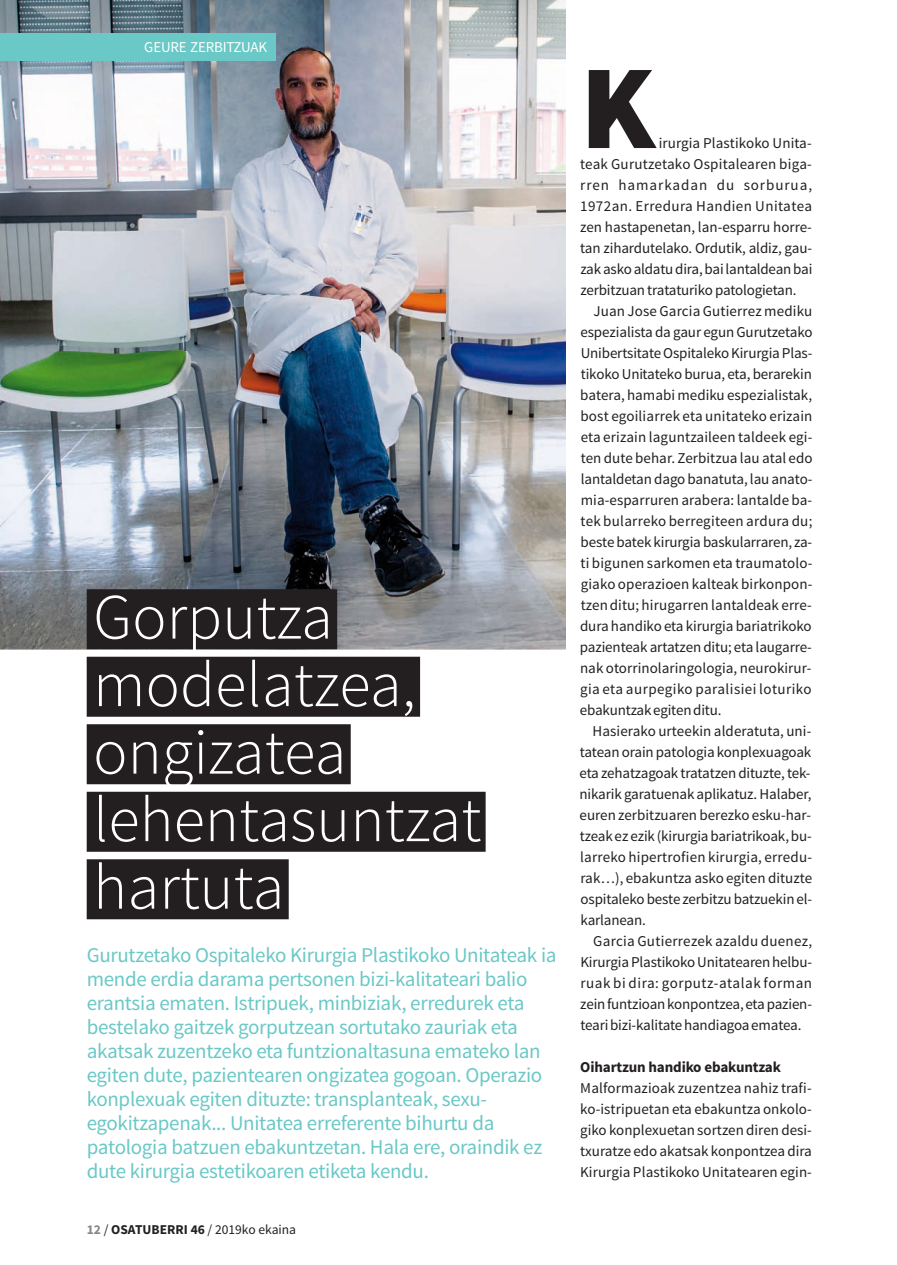
<style>
.page{position:relative;width:897px;height:1265px;background:#fff}
.page>*{position:absolute;margin:0;border:0;box-sizing:border-box;transform-origin:0 0}
.t1{font:900 120px "Source Sans Pro";color:#231f20}
.t2{font:300 64.5px/67.5px "Source Sans Pro";color:#fff}
.t3{font:21px/24px "Source Sans Pro";letter-spacing:-.015em;color:#6ac8c7}
.t4{font:15px/21px "Source Sans Pro";letter-spacing:-.01em;color:#231f20;text-align:justify}
.t5{font:700 15px "Source Sans Pro";letter-spacing:-.01em;color:#231f20}
.t6{font:15px "Source Sans Pro";letter-spacing:-.015em;color:#fff}
.t7{font:13.5px "Source Sans Pro";color:#231f20}
.s1{font-weight:700;color:#87888a}
.s2{font-weight:700}
</style>
<div class="page">
<img style="left:0;top:0;width:565px;height:649px">
<div style="left:0;top:33px;width:275px;height:28px;background:#6ac8c7"></div>
<div style="left:87px;top:589px;width:250px;height:60px;background:#231f20"></div>
<div style="left:87px;top:657px;width:333px;height:60px;background:#231f20"></div>
<div style="left:87px;top:724px;width:264px;height:60px;background:#231f20"></div>
<div style="left:87px;top:792px;width:398px;height:60px;background:#231f20"></div>
<div style="left:87px;top:859px;width:202px;height:60px;background:#231f20"></div>
<p class="t6" style="left:144px;top:38px;width:124px">GEURE ZERBITZUAK</p>
<h2 class="t2" style="left:93px;top:584px;width:390px">Gorputza modelatzea, ongizatea lehentasuntzat hartuta</h2>
<p class="t3" style="left:87px;top:943px;width:471px">Gurutzetako Ospitaleko Kirurgia Plastikoko Unitateak ia mende erdia darama pertsonen bizi-kalitateari balio erantsia ematen. Istripuek, minbiziak, erredurek eta bestelako gaitzek gorputzean sortutako zauriak eta akatsak zuzentzeko eta funtzionaltasuna emateko lan egiten dute, pazientearen ongizatea gogoan. Operazio konplexuak egiten dituzte: transplanteak, sexu&shy;egokitzapenak... Unitatea erreferente bihurtu da patologia batzuen ebakuntzetan. Hala ere, oraindik ez dute kirurgia estetikoaren etiketa kendu.</p>
<p class="t7" style="left:87px;top:1221px;width:211px"><span class="s1">12</span> / <span class="s2">OSATUBERRI 46</span> / 2019ko ekaina</p>
<h1 class="t1" style="left:580px;top:30px;width:77px">K</h1>
<p class="t4" style="left:580px;top:133px;width:234px;text-indent:79px">irurgia Plastikoko Unita&shy;teak Gurutzetako Ospitalearen biga&shy;rren hamarkadan du sorburua, 1972an. Erredura Handien Unitatea zen hastapenetan, lan-esparru horre&shy;tan zihardutelako. Ordutik, aldiz, gau&shy;zak asko aldatu dira, bai lantaldean bai zerbitzuan trataturiko patologietan.</p>
<p class="t4" style="left:580px;top:301px;width:234px;text-indent:13px">Juan Jose Garcia Gutierrez mediku espezialista da gaur egun Gurutzetako Unibertsitate Ospitaleko Kirurgia Plas&shy;tikoko Unitateko burua, eta, berarekin batera, hamabi mediku espezialistak, bost egoiliarrek eta unitateko erizain eta erizain laguntzaileen taldeek egi&shy;ten dute behar. Zerbitzua lau atal edo lantaldetan dago banatuta, lau anato&shy;mia-esparruren arabera: lantalde ba&shy;tek bularreko berregiteen ardura du; beste batek kirurgia baskularraren, za&shy;ti bigunen sarkomen eta traumatolo&shy;giako operazioen kalteak birkonpon&shy;tzen ditu; hirugarren lantaldeak erre&shy;dura handiko eta kirurgia bariatrikoko pazienteak artatzen ditu; eta laugarre&shy;nak otorrinolaringologia, neurokirur&shy;gia eta aurpegiko paralisiei loturiko ebakuntzak egiten ditu.</p>
<p class="t4" style="left:579px;top:721px;width:234px;text-align:left;text-indent:13px">Hasierako urteekin alderatuta, uni&shy;tatean orain patologia konplexuagoak eta zehatzagoak tratatzen dituzte, tek&shy;nikarik garatuenak aplikatuz. Halaber, euren zerbitzuaren berezko esku-har&shy;tzeak ez ezik (kirurgia bariatrikoak, bu&shy;larreko hipertrofien kirurgia, erredu&shy;rak…), ebakuntza asko egiten dituzte ospitaleko beste zerbitzu batzuekin el&shy;karlanean.</p>
<p class="t4" style="left:580px;top:931px;width:233px;text-indent:13px">Garcia Gutierrezek azaldu duenez, Kirurgia Plastikoko Unitatearen helbu&shy;ruak bi dira: gorputz-atalak forman zein funtzioan konpontzea, eta pazien&shy;teari bizi-kalitate handiagoa ematea.</p>
<p class="t5" style="left:580px;top:1057px;width:202px">Oihartzun handiko ebakuntzak</p>
<p class="t4" style="left:580px;top:1078px;width:233px">Malformazioak zuzentzea nahiz trafi&shy;ko-istripuetan eta ebakuntza onkolo&shy;giko konplexuetan sortzen diren desi&shy;txuratze edo akatsak konpontzea dira Kirurgia Plastikoko Unitatearen egin-</p>
</div>
